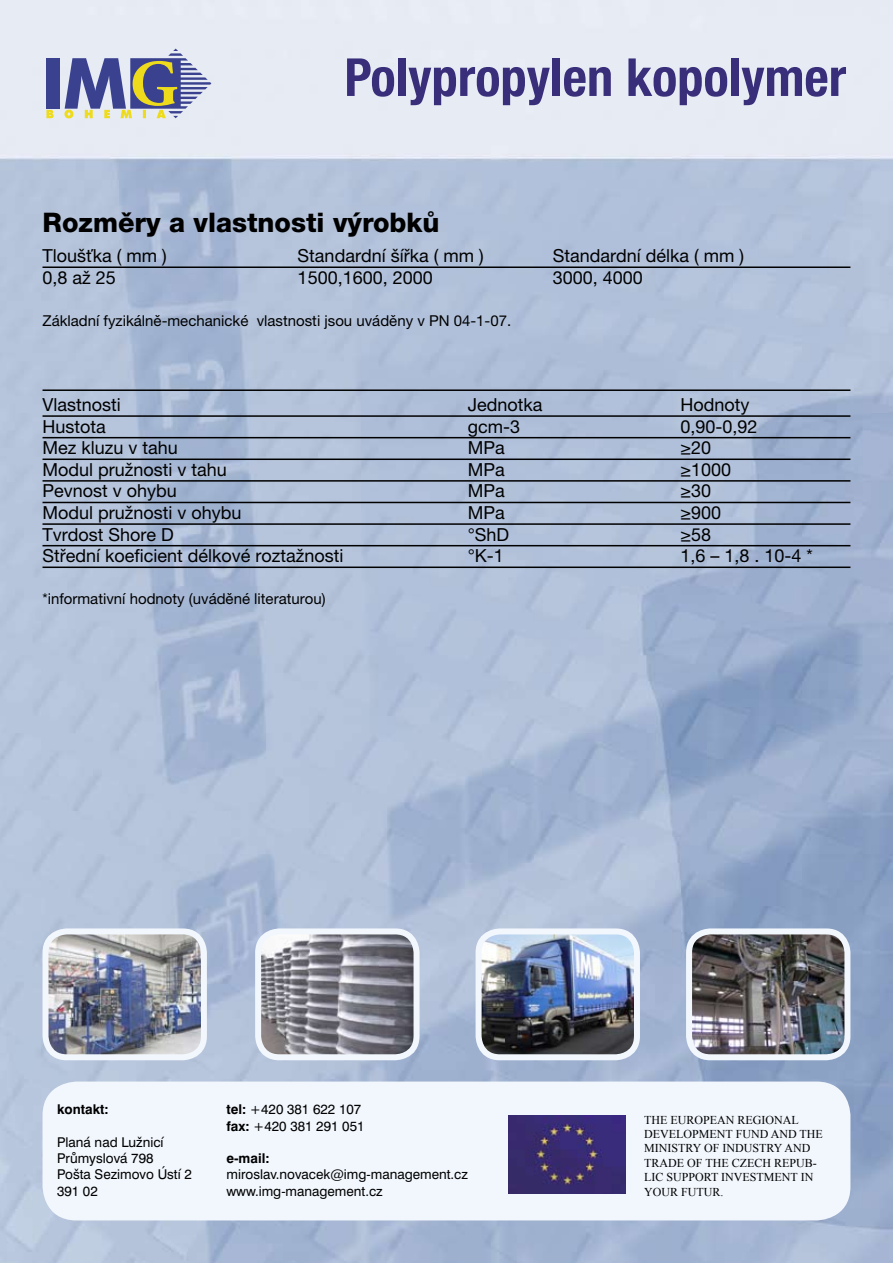
<style>
.page{position:relative;width:893px;height:1263px;background:#fff}
.page>*{position:absolute;margin:0;border:0;box-sizing:border-box;transform-origin:0 0}
.t1{font:700 condensed 52.5px "Helvetica Neue LT Pro";color:#392e7a}
.t2{font:800 27px "Helvetica Neue LT Pro";color:#000}
.t3{font:18px "Helvetica Neue LT Pro";color:#000}
.t4{font:15px "Helvetica Neue LT Pro";color:#000}
.t5{font:13.5px/16.2px "Swiss 721 BTCE";color:#000}
.t6{font:700 13.5px "Swiss 721 BTCE";color:#000}
.t7{font:12px/14.4px "Times New Roman";color:#000}
.s1{font-weight:700}
</style>
<div class="page">
<img style="left:0;top:0;width:893px;height:1263px">
<svg style="left:46px;top:49px;width:165px;height:69px;background:#9a9eb3"></svg>
<div style="left:43px;top:1081px;width:807px;height:139px;background:#f2f7fd;border-radius:34px"></div>
<hr style="left:43px;top:266px;width:807px;height:2px;background:#000">
<hr style="left:43px;top:389px;width:807px;height:2px;background:#000">
<hr style="left:43px;top:415px;width:807px;height:2px;background:#000">
<hr style="left:43px;top:437px;width:807px;height:1px;background:#000">
<hr style="left:43px;top:458px;width:807px;height:2px;background:#000">
<hr style="left:43px;top:480px;width:807px;height:2px;background:#000">
<hr style="left:43px;top:502px;width:807px;height:1px;background:#000">
<hr style="left:43px;top:523px;width:807px;height:2px;background:#000">
<hr style="left:43px;top:545px;width:807px;height:1px;background:#000">
<hr style="left:43px;top:566px;width:807px;height:2px;background:#000">
<img style="left:508px;top:1115px;width:117px;height:78px">
<img style="left:46px;top:931px;width:158px;height:126px">
<div style="left:43px;top:928px;width:164px;height:132px;border:6px solid #f2f7fd;border-radius:21px"></div>
<img style="left:258px;top:931px;width:159px;height:126px">
<div style="left:255px;top:928px;width:165px;height:132px;border:6px solid #f2f7fd;border-radius:21px"></div>
<img style="left:479px;top:931px;width:158px;height:126px">
<div style="left:476px;top:928px;width:164px;height:132px;border:6px solid #f2f7fd;border-radius:21px"></div>
<img style="left:689px;top:931px;width:158px;height:126px">
<div style="left:686px;top:928px;width:164px;height:132px;border:6px solid #f2f7fd;border-radius:21px"></div>
<h1 class="t1" style="left:344px;top:45px;width:503px">Polypropylen kopolymer</h1>
<h2 class="t2" style="left:43px;top:206px;width:399px">Rozměry a vlastnosti výrobků</h2>
<p class="t3" style="left:43px;top:245px;width:126px">Tloušťka ( mm )</p>
<p class="t3" style="left:298px;top:245px;width:188px">Standardní šířka ( mm )</p>
<p class="t3" style="left:553px;top:245px;width:193px">Standardní délka ( mm )</p>
<p class="t3" style="left:43px;top:267px;width:75px">0,8 až 25</p>
<p class="t3" style="left:298px;top:267px;width:137px">1500,1600, 2000</p>
<p class="t3" style="left:553px;top:267px;width:92px">3000, 4000</p>
<p class="t4" style="left:43px;top:312px;width:470px">Základní fyzikálně-mechanické vlastnosti jsou uváděny v PN 04-1-07.</p>
<p class="t3" style="left:43px;top:394px;width:80px">Vlastnosti</p>
<p class="t3" style="left:468px;top:394px;width:76px">Jednotka</p>
<p class="t3" style="left:680px;top:394px;width:71px">Hodnoty</p>
<p class="t3" style="left:43px;top:415px;width:65px">Hustota</p>
<p class="t3" style="left:468px;top:415px;width:54px">gcm-3</p>
<p class="t3" style="left:680px;top:415px;width:79px">0,90-0,92</p>
<p class="t3" style="left:43px;top:437px;width:137px">Mez kluzu v tahu</p>
<p class="t3" style="left:468px;top:437px;width:39px">MPa</p>
<p class="t3" style="left:680px;top:437px;width:32px">≥20</p>
<p class="t3" style="left:43px;top:459px;width:186px">Modul pružnosti v tahu</p>
<p class="t3" style="left:468px;top:459px;width:39px">MPa</p>
<p class="t3" style="left:680px;top:459px;width:52px">≥1000</p>
<p class="t3" style="left:43px;top:480px;width:136px">Pevnost v ohybu</p>
<p class="t3" style="left:468px;top:480px;width:39px">MPa</p>
<p class="t3" style="left:680px;top:480px;width:32px">≥30</p>
<p class="t3" style="left:43px;top:502px;width:201px">Modul pružnosti v ohybu</p>
<p class="t3" style="left:468px;top:502px;width:39px">MPa</p>
<p class="t3" style="left:680px;top:502px;width:42px">≥900</p>
<p class="t3" style="left:43px;top:523px;width:133px">Tvrdost Shore D</p>
<p class="t3" style="left:468px;top:523px;width:43px">°ShD</p>
<p class="t3" style="left:680px;top:523px;width:32px">≥58</p>
<p class="t3" style="left:43px;top:545px;width:302px">Střední koeficient délkové roztažnosti</p>
<p class="t3" style="left:468px;top:545px;width:38px">°K-1</p>
<p class="t3" style="left:680px;top:545px;width:134px">1,6 – 1,8 . 10-4 *</p>
<p class="t4" style="left:43px;top:590px;width:285px">*informativní hodnoty (uváděné literaturou)</p>
<p class="t6" style="left:57px;top:1101px;width:53px">kontakt:</p>
<p class="t5" style="left:57px;top:1133px;width:136px">Planá nad Lužnicí<br>Průmyslová 798<br>Pošta Sezimovo Ústí 2<br>391 02</p>
<p class="t5" style="left:226px;top:1101px;width:140px"><span class="s1">tel:</span> +420 381 622 107 <span class="s1">fax:</span> +420 381 291 051</p>
<p class="t6" style="left:226px;top:1149px;width:45px">e-mail:</p>
<p class="t5" style="left:226px;top:1166px;width:243px">miroslav.novacek@img-management.cz www.img-management.cz</p>
<p class="t7" style="left:644px;top:1112px;width:180px">THE EUROPEAN REGIONAL<br>DEVELOPMENT FUND AND THE<br>MINISTRY OF INDUSTRY AND<br>TRADE OF THE CZECH REPUB-<br>LIC SUPPORT INVESTMENT IN<br>YOUR FUTUR.</p>
</div>
